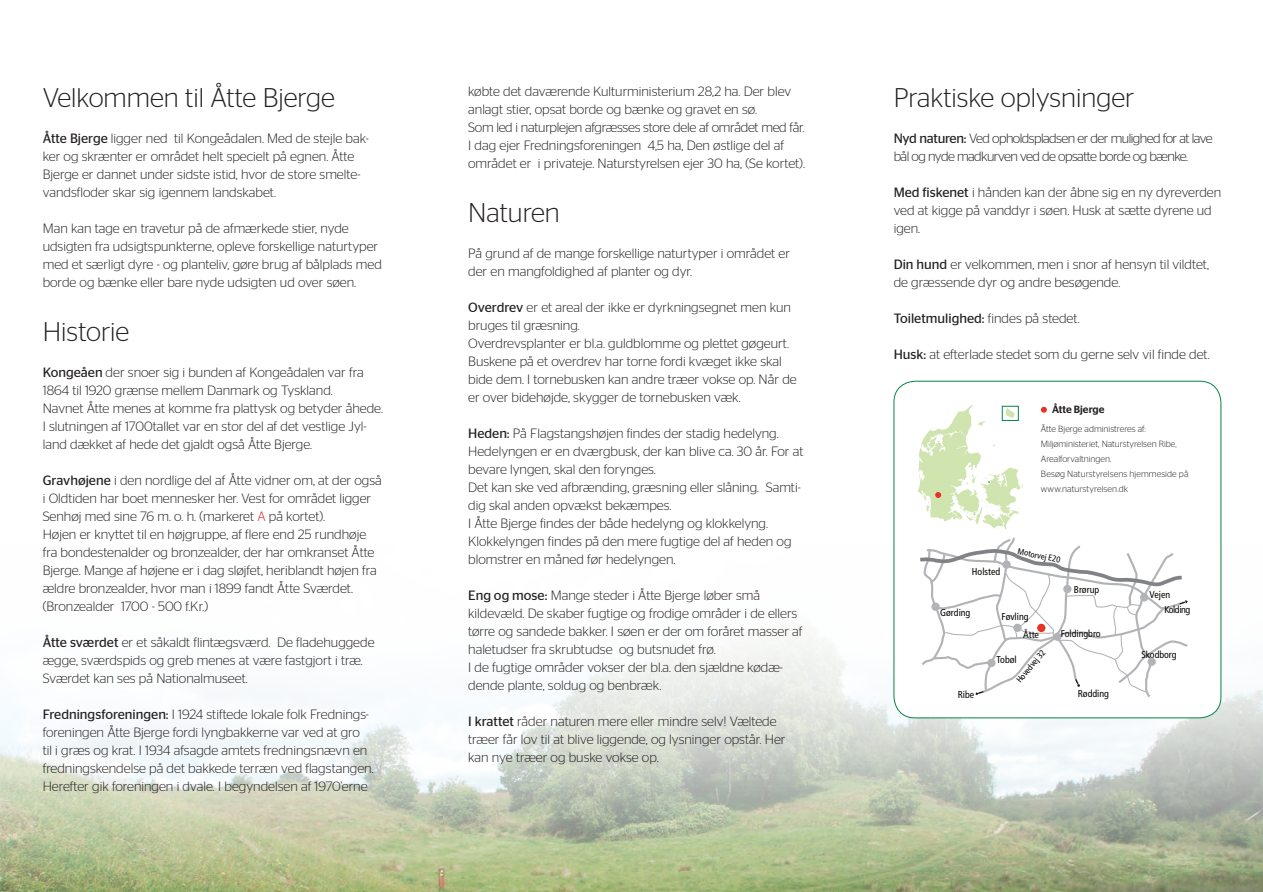
<style>
.page{position:relative;width:1263px;height:892px;background:#fff}
.page>*{position:absolute;margin:0;border:0;box-sizing:border-box;transform-origin:0 0}
.t1{font:300 27px "Stag Sans";color:#231f20}
.t2{font:300 13.5px/18px "Stag Sans";color:#231f20}
.t3{font:300 13.5px/18px "Stag Sans";letter-spacing:-.04em;color:#231f20}
.t4{font:13.5px "Stag Sans";color:#231f20}
.t5{font:500 10.5px "Stag Sans";color:#231f20}
.t6{font:condensed 9.9px/18.1px "Frutiger LT";color:#040503}
.t7{font:condensed 9.9px "Frutiger LT";letter-spacing:-.04em;color:#040503}
.t8{font:300 9px/15px "Stag Sans";color:#231f20}
.t9{font:condensed 8.55px "Frutiger LT";color:#040503}
.s1{font-weight:400}
.s2{color:#d1232a}
.s3{font-weight:300}
</style>
<div class="page">
<img style="left:0;top:505px;width:1262px;height:387px">
<div style="left:893px;top:381px;width:327px;height:337px;background:#fff;border-radius:21px"></div>
<div style="left:893px;top:381px;width:327px;height:337px;border:1px solid #05854a;border-radius:21px"></div>
<svg style="left:917px;top:405px;width:105px;height:125px"></svg>
<div style="left:1002px;top:406px;width:16px;height:15px;border:1px solid #05854a"></div>
<svg style="left:1041px;top:407px;width:5px;height:6px"></svg>
<svg style="left:920px;top:537px;width:268px;height:160px"></svg>
<h1 class="t1" style="left:43px;top:83px;width:294px">Velkommen til Åtte Bjerge</h1>
<p class="t2" style="left:43px;top:129px;width:327px"><span class="s1">Åtte Bjerge</span> ligger ned til Kongeådalen. Med de stejle bak&shy;ker og skrænter er området helt specielt på egnen. Åtte Bjerge er dannet under sidste istid, hvor de store smelte&shy;vandsfloder skar sig igennem landskabet.</p>
<p class="t2" style="left:43px;top:219px;width:340px">Man kan tage en travetur på de afmærkede stier, nyde udsigten fra udsigtspunkterne, opleve forskellige naturtyper med et særligt dyre - og planteliv, gøre brug af bålplads med borde og bænke eller bare nyde udsigten ud over søen.</p>
<h1 class="t1" style="left:43px;top:317px;width:88px">Historie</h1>
<p class="t2" style="left:43px;top:363px;width:342px"><span class="s1">Kongeåen</span> der snoer sig i bunden af Kongeådalen var fra 1864 til 1920 grænse mellem Danmark og Tyskland.<br>Navnet Åtte menes at komme fra plattysk og betyder åhede.<br>I slutningen af 1700tallet var en stor del af det vestlige Jyl&shy;land dækket af hede det gjaldt også Åtte Bjerge.</p>
<p class="t2" style="left:43px;top:471px;width:340px"><span class="s1">Gravhøjene</span> i den nordlige del af Åtte vidner om, at der også i Oldtiden har boet mennesker her. Vest for området ligger Senhøj med sine 76 m. o. h. (markeret <span class="s2">A</span> på kortet).<br>Højen er knyttet til en højgruppe, af flere end 25 rundhøje fra bondestenalder og bronzealder, der har omkranset Åtte Bjerge. Mange af højene er i dag sløjfet, heriblandt højen fra ældre bronzealder, hvor man i 1899 fandt Åtte Sværdet. (Bronzealder 1700 - 500 f.Kr.)</p>
<p class="t2" style="left:43px;top:633px;width:333px"><span class="s1">Åtte sværdet</span> er et såkaldt flintægsværd. De fladehuggede ægge, sværdspids og greb menes at være fastgjort i træ.<br>Sværdet kan ses på Nationalmuseet.</p>
<p class="t2" style="left:43px;top:705px;width:332px"><span class="s1">Fredningsforeningen:</span> I 1924 stiftede lokale folk Frednings&shy;foreningen Åtte Bjerge fordi lyngbakkerne var ved at gro<br>til i græs og krat. I 1934 afsagde amtets fredningsnævn en fredningskendelse på det bakkede terræn ved flagstangen.<br>Herefter gik foreningen i dvale. I begyndelsen af 1970’erne</p>
<p class="t2" style="left:468px;top:82px;width:338px">købte det daværende Kulturministerium 28,2 ha. Der blev anlagt stier, opsat borde og bænke og gravet en sø.<br>Som led i naturplejen afgræsses store dele af området med får.<br>I dag ejer Fredningsforeningen 4,5 ha, Den østlige del af området er i privateje. Naturstyrelsen ejer 30 ha, (Se kortet).</p>
<h1 class="t1" style="left:468px;top:198px;width:93px">Naturen</h1>
<p class="t2" style="left:468px;top:244px;width:323px">På grund af de mange forskellige naturtyper i området er der en mangfoldighed af planter og dyr.</p>
<p class="t2" style="left:468px;top:298px;width:330px"><span class="s1">Overdrev</span> er et areal der ikke er dyrkningsegnet men kun bruges til græsning.<br>Overdrevsplanter er bl.a. guldblomme og plettet gøgeurt.<br>Buskene på et overdrev har torne fordi kvæget ikke skal bide dem. I tornebusken kan andre træer vokse op. Når de er over bidehøjde, skygger de tornebusken væk.</p>
<p class="t2" style="left:468px;top:424px;width:337px"><span class="s1">Heden:</span> På Flagstangshøjen findes der stadig hedelyng.<br>Hedelyngen er en dværgbusk, der kan blive ca. 30 år. For at bevare lyngen, skal den forynges.<br>Det kan ske ved afbrænding, græsning eller slåning. Samti&shy;dig skal anden opvækst bekæmpes.<br>I Åtte Bjerge findes der både hedelyng og klokkelyng.<br>Klokkelyngen findes på den mere fugtige del af heden og blomstrer en måned før hedelyngen.</p>
<p class="t2" style="left:468px;top:586px;width:336px"><span class="s1">Eng og mose:</span> Mange steder i Åtte Bjerge løber små kildevæld. De skaber fugtige og frodige områder i de ellers tørre og sandede bakker. I søen er der om foråret masser af haletudser fra skrubtudse og butsnudet frø.<br>I de fugtige områder vokser der bl.a. den sjældne kødæ&shy;dende plante, soldug og benbræk.</p>
<p class="t2" style="left:468px;top:712px;width:319px"><span class="s1">I krattet</span> råder naturen mere eller mindre selv! Væltede træer får lov til at blive liggende, og lysninger opstår. Her kan nye træer og buske vokse op.</p>
<h1 class="t1" style="left:893px;top:83px;width:242px">Praktiske oplysninger</h1>
<p class="t3" style="left:893px;top:129px;width:320px"><span class="s1">Nyd naturen:</span> Ved opholdspladsen er der mulighed for at lave bål og nyde madkurven ved de opsatte borde og bænke.</p>
<p class="t2" style="left:893px;top:183px;width:329px"><span class="s1">Med fiskenet</span> i hånden kan der åbne sig en ny dyreverden ved at kigge på vanddyr i søen. Husk at sætte dyrene ud igen.</p>
<p class="t2" style="left:893px;top:255px;width:317px"><span class="s1">Din hund</span> er velkommen, men i snor af hensyn til vildtet, de græssende dyr og andre besøgende.</p>
<p class="t4" style="left:893px;top:310px;width:187px">Toiletmulighed: <span class="s3">findes på stedet.</span></p>
<p class="t2" style="left:893px;top:345px;width:317px"><span class="s1">Husk:</span> at efterlade stedet som du gerne selv vil finde det.</p>
<p class="t5" style="left:1051px;top:404px;width:54px">Åtte Bjerge</p>
<p class="t8" style="left:1040px;top:421px;width:149px">Åtte Bjerge administreres af:<br>Miljøministeriet, Naturstyrelsen Ribe,<br>Arealforvaltningen.<br>Besøg Naturstyrelsens hjemmeside på www.naturstyrelsen.dk</p>
<p class="t6" style="left:971px;top:562px;width:30px">Holsted</p>
<p class="t9" style="left:1018px;top:546px;width:45px;rotate:12deg">Motorvej E20</p>
<p class="t6" style="left:1073px;top:580px;width:27px">Brørup</p>
<p class="t6" style="left:940px;top:604px;width:32px">Gørding</p>
<p class="t6" style="left:1022px;top:607px;width:17px;text-indent:-22px">Føvling<br>Åtte</p>
<p class="t6" style="left:1060px;top:624px;width:41px">Foldingbro</p>
<p class="t6" style="left:1149px;top:586px;width:22px">Vejen</p>
<p class="t7" style="left:1164px;top:604px;width:27px">Kolding</p>
<p class="t6" style="left:957px;top:686px;width:18px">Ribe</p>
<p class="t9" style="left:1014px;top:678px;width:42px;rotate:-50deg">Hovedvej 32</p>
<p class="t6" style="left:996px;top:651px;width:22px">Tobøl</p>
<p class="t6" style="left:1141px;top:645px;width:37px">Skodborg</p>
<p class="t6" style="left:1077px;top:685px;width:33px">Rødding</p>
</div>
